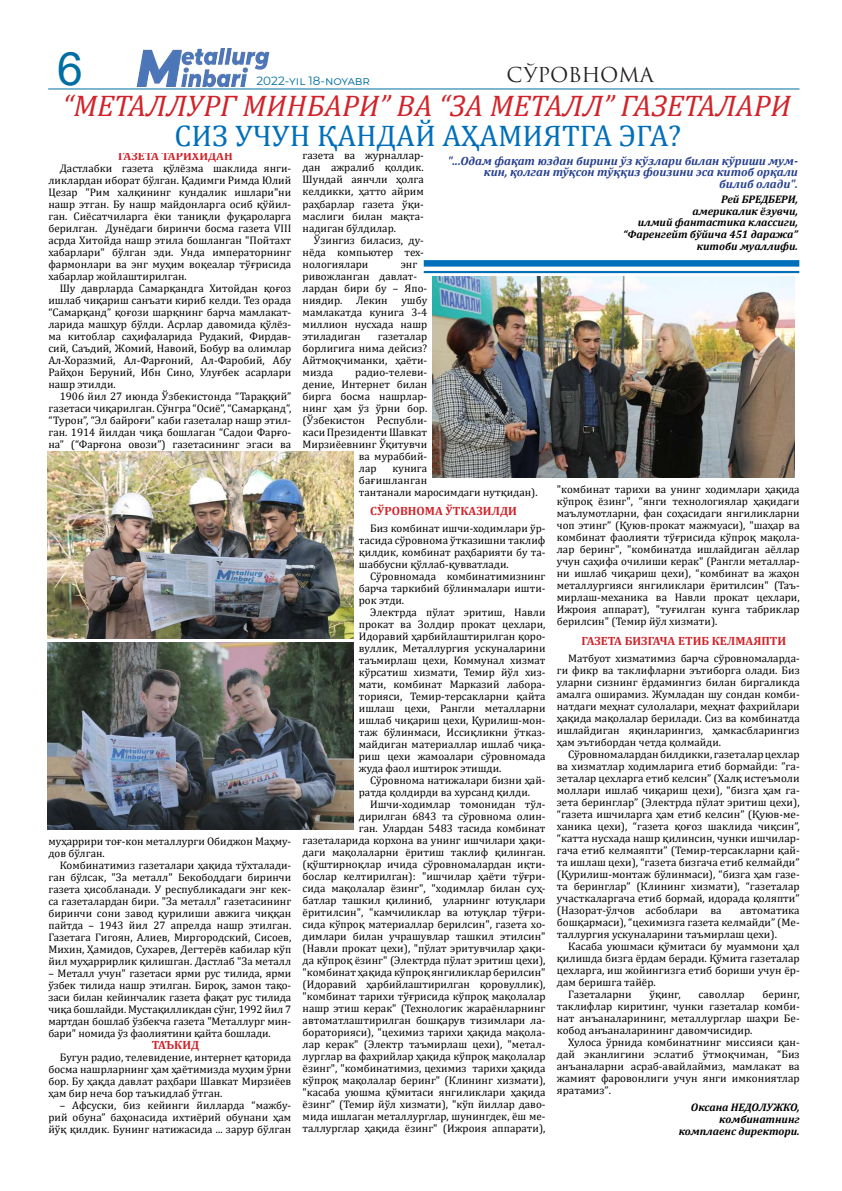
<style>
.page{position:relative;width:842px;height:1191px;background:#fff}
.page>*{position:absolute;margin:0;border:0;box-sizing:border-box;transform-origin:0 0}
.t1{font:46px "Arial";color:#006ea3}
.t2{font:italic 30px "Cambria";color:#d1232a}
.t3{font:30px "Cambria";color:#006fba}
.t4{font:20px "Trajan Pro 3";color:#231f20}
.t5{font:italic 700 12px/11.8px "Cambria";color:#253f8e;text-align:right}
.t6{font:700 12px "Cambria";color:#d1232a}
.t7{font:12px "Montserrat";color:#006ea3}
.t8{font:11px/12px "Cambria";color:#000;text-align:justify}
.t9{font:italic 700 11px/11.8px "Cambria";color:#000;text-align:right}
</style>
<div class="page">
<hr style="left:48px;top:88px;width:751px;height:1px;background:#006ea3">
<img style="left:136px;top:49px;width:134px;height:38px">
<div style="left:424px;top:260px;width:375px;height:7px;background:#006fba"></div>
<hr style="left:424px;top:271px;width:375px;height:2px;background:#006fba">
<img style="left:433px;top:276px;width:361px;height:202px">
<img style="left:48px;top:452px;width:305px;height:187px">
<img style="left:47px;top:642px;width:306px;height:187px">
<h1 class="t1" style="left:57px;top:37px;width:27px">6</h1>
<p class="t7" style="left:256px;top:73px;width:115px">2022-yil 18-NOYAbr</p>
<h3 class="t4" style="left:506px;top:61px;width:149px">СЎРОВНОМА</h3>
<h2 class="t2" style="left:62px;top:84px;width:730px">“МЕТАЛЛУРГ МИНБАРИ” ВА “ЗА МЕТАЛЛ” ГАЗЕТАЛАРИ</h2>
<h2 class="t3" style="left:175px;top:118px;width:508px">СИЗ УЧУН ҚАНДАЙ АҲАМИЯТГА ЭГА?</h2>
<p class="t5" style="left:448px;top:154px;width:352px">"...Одам фақат юздан бирини ўз кўзлари билан кўриши мум&shy;кин, қолган тўқсон тўққиз фоизини эса китоб орқали билиб олади".</p>
<p class="t9" style="left:623px;top:193px;width:176px">Рей БРЕДБЕРИ,<br>америкалик ёзувчи,<br>илмий фантастика классиги, “Фаренгейт бўйича 451 даража” китоби муаллифи.</p>
<p class="t6" style="left:118px;top:148px;width:116px">ГАЗЕТА ТАРИХИДАН</p>
<p class="t8" style="left:48px;top:162px;width:244px;text-indent:11px">Дастлабки газета қўлёзма шаклида янги&shy;ликлардан иборат бўлган. Қадимги Римда Юлий Цезар "Рим халқининг кундалик ишлари"ни нашр этган. Бу нашр майдонларга осиб қўйил&shy;ган. Сиёсатчиларга ёки таниқли фуқароларга берилган. Дунёдаги биринчи босма газета VIII асрда Хитойда нашр этила бошланган "Пойтахт хабарлари" бўлган эди. Унда императорнинг фармонлари ва энг муҳим воқеалар тўғрисида хабарлар жойлаштирилган.</p>
<p class="t8" style="left:48px;top:282px;width:244px;text-indent:11px">Шу даврларда Самарқандга Хитойдан қоғоз ишлаб чиқариш санъати кириб келди. Тез орада “Самарқанд” қоғози шарқнинг барча мамлакат&shy;ларида машҳур бўлди. Aсрлар давомида қўлёз&shy;ма китоблар саҳифаларида Рудакий, Фирдав&shy;сий, Саъдий, Жомий, Навоий, Бобур ва олимлар Aл-Хоразмий, Aл-Фарғоний, Aл-Фаробий, Aбу Райҳон Беруний, Ибн Сино, Улуғбек асарлари нашр этилди.</p>
<p class="t8" style="left:48px;top:390px;width:244px;text-indent:11px">1906 йил 27 июнда Ўзбекистонда “Тараққий” газетаси чиқарилган. Сўнгра “Осиё”, “Самарқанд”, “Турон”, “Эл байроғи” каби газеталар нашр этил&shy;ган. 1914 йилдан чиқа бошлаган “Садои Фарғо&shy;на” (“Фарғона овози”) газетасининг эгаси ва</p>
<p class="t8" style="left:303px;top:150px;width:123px">газета ва журналлар&shy;дан ажралиб қолдик.<br>Шундай аянчли ҳолга келдикки, ҳатто айрим раҳбарлар газета ўқи&shy;маслиги билан мақта&shy;надиган бўлдилар.</p>
<p class="t8" style="left:303px;top:234px;width:123px;text-indent:11px">Ўзингиз биласиз, ду&shy;нёда компьютер тех&shy;нологиялари</p>
<p class="t8" style="left:303px;top:258px;width:126px;text-align:left;text-indent:98px">энг ривожланган давлат&shy;лардан бири бу – Япо&shy;ниядир. Лекин ушбу мамлакатда кунига 3-4 миллион нусхада нашр этиладиган</p>
<p class="t8" style="left:303px;top:330px;width:126px;text-indent:75px">газеталар борлигига нима дейсиз?<br>Айтмоқчиманки, ҳаёти&shy;мизда</p>
<p class="t8" style="left:355px;top:366px;width:74px">радио-телеви-</p>
<p class="t8" style="left:303px;top:378px;width:126px">дение, Интернет билан</p>
<p class="t8" style="left:303px;top:390px;width:126px">бирга босма нашрлар-</p>
<p class="t8" style="left:303px;top:402px;width:126px">нинг ҳам ўз ўрни бор.</p>
<p class="t8" style="left:303px;top:414px;width:126px">(Ўзбекистон Республи-</p>
<p class="t8" style="left:303px;top:426px;width:126px">каси Президенти Шавкат</p>
<p class="t8" style="left:303px;top:438px;width:126px">Мирзиёевнинг Ўқитувчи</p>
<p class="t8" style="left:359px;top:450px;width:70px">ва мураббий-</p>
<p class="t8" style="left:359px;top:462px;width:19px">лар</p>
<p class="t8" style="left:359px;top:462px;width:180px;text-align:left;text-indent:34px">кунига<br>бағишланган<br>тантанали маросимдаги нутқидан).</p>
<p class="t6" style="left:370px;top:502px;width:148px">СЎРОВНОМА ЎТКАЗИЛДИ</p>
<p class="t8" style="left:359px;top:522px;width:188px;text-indent:11px">Биз комбинат ишчи-ходимлари ўр&shy;тасида сўровнома ўтказишни таклиф қилдик, комбинат раҳбарияти бу та&shy;шаббусни қўллаб-қувватлади.</p>
<p class="t8" style="left:359px;top:570px;width:188px;text-indent:11px">Сўровномада комбинатимизнинг барча таркибий бўлинмалари ишти&shy;рок этди.</p>
<p class="t8" style="left:359px;top:606px;width:188px;text-indent:11px">Электрда пўлат эритиш, Навли прокат ва Золдир прокат цехлари, Идоравий ҳарбийлаштирилган қоро&shy;вуллик, Металлургия ускуналарини таъмирлаш цехи, Коммунал хизмат кўрсатиш хизмати, Темир йўл хиз&shy;мати, комбинат Марказий лабора&shy;торияси, Темир-терсакларни қайта ишлаш цехи, Рангли металларни ишлаб чиқариш цехи, Қурилиш-мон&shy;таж бўлинмаси, Иссиқликни ўтказ&shy;майдиган материаллар ишлаб чиқа&shy;риш цехи жамоалари сўровномада жуда фаол иштирок этишди.</p>
<p class="t8" style="left:359px;top:774px;width:188px;text-indent:11px">Сўровнома натижалари бизни ҳай&shy;ратда қолдирди ва хурсанд қилди.</p>
<p class="t8" style="left:303px;top:798px;width:244px;text-align:right">Ишчи-ходимлар томонидан тўл-<br>дирилган 6843 та сўровнома олин-<br>ган. Улардан 5483 тасида комбинат газеталарида корхона ва унинг ишчилари ҳақи&shy;даги мақолаларни ёритиш таклиф қилинган. (қўштирноқлар ичида сўровномалардан иқти&shy;бослар келтирилган): "ишчилар ҳаёти тўғри&shy;сида мақолалар ёзинг", "ходимлар билан суҳ&shy;батлар ташкил қилиниб, уларнинг ютуқлари ёритилсин", "камчиликлар ва ютуқлар тўғри&shy;сида кўпроқ материаллар берилсин", газета хо&shy;димлари билан учрашувлар ташкил этилсин" (Навли прокат цехи), "пўлат эритувчилар ҳақи&shy;да кўпроқ ёзинг" (Электрда пўлат эритиш цехи), "комбинат ҳақида кўпроқ янгиликлар берилсин" (Идоравий ҳарбийлаштирилган қоровуллик), "комбинат тарихи тўғрисида кўпроқ мақолалар нашр этиш керак" (Технологик жараёнларнинг автоматлаштирилган бошқарув тизимлари ла&shy;бораторияси), "цехимиз тарихи ҳақида мақола&shy;лар керак" (Электр таъмирлаш цехи), "метал&shy;лурглар ва фахрийлар ҳақида кўпроқ мақолалар ёзинг", "комбинатимиз, цехимиз тарихи ҳақида кўпроқ мақолалар беринг" (Клининг хизмати), "касаба уюшма қўмитаси янгиликлари ҳақида ёзинг" (Темир йўл хизмати), "кўп йиллар даво&shy;мида ишлаган металлурглар, шунингдек, ёш ме&shy;таллурглар ҳақида ёзинг" (Ижроия аппарати),</p>
<p class="t8" style="left:557px;top:483px;width:244px">"комбинат тарихи ва унинг ходимлари ҳақида кўпроқ ёзинг", “янги технологиялар ҳақидаги маълумотларни, фан соҳасидаги янгиликларни чоп этинг” (Қуюв-прокат мажмуаси), "шаҳар ва комбинат фаолияти тўғрисида кўпроқ мақола&shy;лар беринг", "комбинатда ишлайдиган аёллар учун саҳифа очилиши керак" (Рангли металлар&shy;ни ишлаб чиқариш цехи), “комбинат ва жаҳон металлургияси янгиликлари ёритилсин" (Таъ&shy;мирлаш-механика ва Навли прокат цехлари, Ижроия аппарат), "туғилган кунга табриклар берилсин" (Темир йўл хизмати).</p>
<p class="t6" style="left:581px;top:632px;width:206px">ГАЗЕТА БИЗГАЧА ЕТИБ КЕЛМАЯПТИ</p>
<p class="t8" style="left:557px;top:652px;width:244px;text-indent:11px">Матбуот хизматимиз барча сўровномаларда&shy;ги фикр ва таклифларни эътиборга олади. Биз уларни сизнинг ёрдамингиз билан биргаликда амалга оширамиз. Жумладан шу сондан комби&shy;натдаги меҳнат сулолалари, меҳнат фахрийлари ҳақида мақолалар берилади. Сиз ва комбинатда ишлайдиган яқинларингиз, ҳамкасбларингиз ҳам эътибордан четда қолмайди.</p>
<p class="t8" style="left:557px;top:748px;width:244px;text-indent:11px">Сўровномалардан билдикки, газеталар цехлар ва хизматлар ходимларига етиб бормайди: ”га&shy;зеталар цехларга етиб келсин” (Халқ истеъмоли моллари ишлаб чиқариш цехи), “бизга ҳам га&shy;зета беринглар” (Электрда пўлат эритиш цехи), “газета ишчиларга ҳам етиб келсин” (Қуюв-ме&shy;ханика цехи), “газета қоғоз шаклида чиқсин”, “катта нусхада нашр қилинсин, чунки ишчилар&shy;гача етиб келмаяпти” (Темир-терсакларни қай&shy;та ишлаш цехи), “газета бизгача етиб келмайди” (Қурилиш-монтаж бўлинмаси), “бизга ҳам газе&shy;та беринглар” (Клининг хизмати), “газеталар участкаларгача етиб бормай, идорада қоляпти” (Назорат-ўлчов асбоблари ва</p>
<p class="t8" style="left:48px;top:834px;width:244px">муҳаррири тоғ-кон металлурги Обиджон Маҳму&shy;дов бўлган.</p>
<p class="t8" style="left:48px;top:858px;width:244px;text-indent:11px">Комбинатимиз газеталари ҳақида тўхталади&shy;ган бўлсак, "За металл" Бекободдаги биринчи газета ҳисобланади. У республикадаги энг кек&shy;са газеталардан бири. "За металл" газетасининг биринчи сони завод қурилиши авжига чиққан пайтда – 1943 йил 27 апрелда нашр этилган.<br>Газетага Гигоян, Aлиев, Миргородский, Сисоев, Михин, Ҳамидов, Сухарев, Дегтерёв кабилар кўп йил муҳаррирлик қилишган. Дастлаб "За металл</p>
<p class="t8" style="left:48px;top:966px;width:244px">– Металл учун" газетаси ярми рус тилида, ярми ўзбек тилида нашр этилган. Бироқ, замон тақо&shy;заси билан кейинчалик газета фақат рус тилида чиқа бошлайди. Мустақилликдан сўнг, 1992 йил 7 мартдан бошлаб ўзбекча газета "Металлург мин&shy;бари" номида ўз фаолиятини қайта бошлади.</p>
<p class="t6" style="left:152px;top:1036px;width:49px">ТАЪКИД</p>
<p class="t8" style="left:48px;top:1050px;width:244px;text-indent:11px">Бугун радио, телевидение, интернет қаторида босма нашрларнинг ҳам ҳаётимизда муҳим ўрни бор. Бу ҳақда давлат раҳбари Шавкат Мирзиёев ҳам бир неча бор таъкидлаб ўтган.</p>
<p class="t8" style="left:48px;top:1098px;width:244px;text-indent:11px">– Афсуски, биз кейинги йилларда “мажбу&shy;рий обуна” баҳонасида ихтиёрий обунани ҳам йўқ қилдик. Бунинг натижасида ... зарур бўлган</p>
<p class="t8" style="left:557px;top:904px;width:244px;text-indent:183px">автоматика бошқармаси), “цехимизга газета келмайди” (Ме&shy;таллургия ускуналарини таъмирлаш цехи).</p>
<p class="t8" style="left:568px;top:940px;width:233px">Касаба уюшмаси қўмитаси бу муаммони ҳал</p>
<p class="t8" style="left:557px;top:952px;width:244px">қилишда бизга ёрдам беради. Қўмита газеталар</p>
<p class="t8" style="left:557px;top:964px;width:244px">цехларга, иш жойингизга етиб бориши учун ёр-</p>
<p class="t8" style="left:557px;top:976px;width:100px">дам беришга тайёр.</p>
<p class="t8" style="left:568px;top:988px;width:65px">Газеталарни</p>
<p class="t8" style="left:649px;top:988px;width:33px">ўқинг,</p>
<p class="t8" style="left:699px;top:988px;width:48px">саволлар</p>
<p class="t8" style="left:557px;top:988px;width:244px;text-indent:206px">беринг, таклифлар киритинг, чунки газеталар комби&shy;нат анъаналарининг, металлурглар шаҳри Бе&shy;кобод анъаналарининг давомчисидир.</p>
<p class="t8" style="left:557px;top:1036px;width:244px;text-indent:11px">Хулоса ўрнида комбинатнинг миссияси қан&shy;дай эканлигини эслатиб ўтмоқчиман, “Биз анъаналарни асраб-авайлаймиз, мамлакат ва жамият фаровонлиги учун янги имкониятлар яратамиз”.</p>
<p class="t9" style="left:679px;top:1100px;width:123px">Оксана НЕДОЛУЖКО, комбинатнинг комплаенс директори.</p>
</div>
